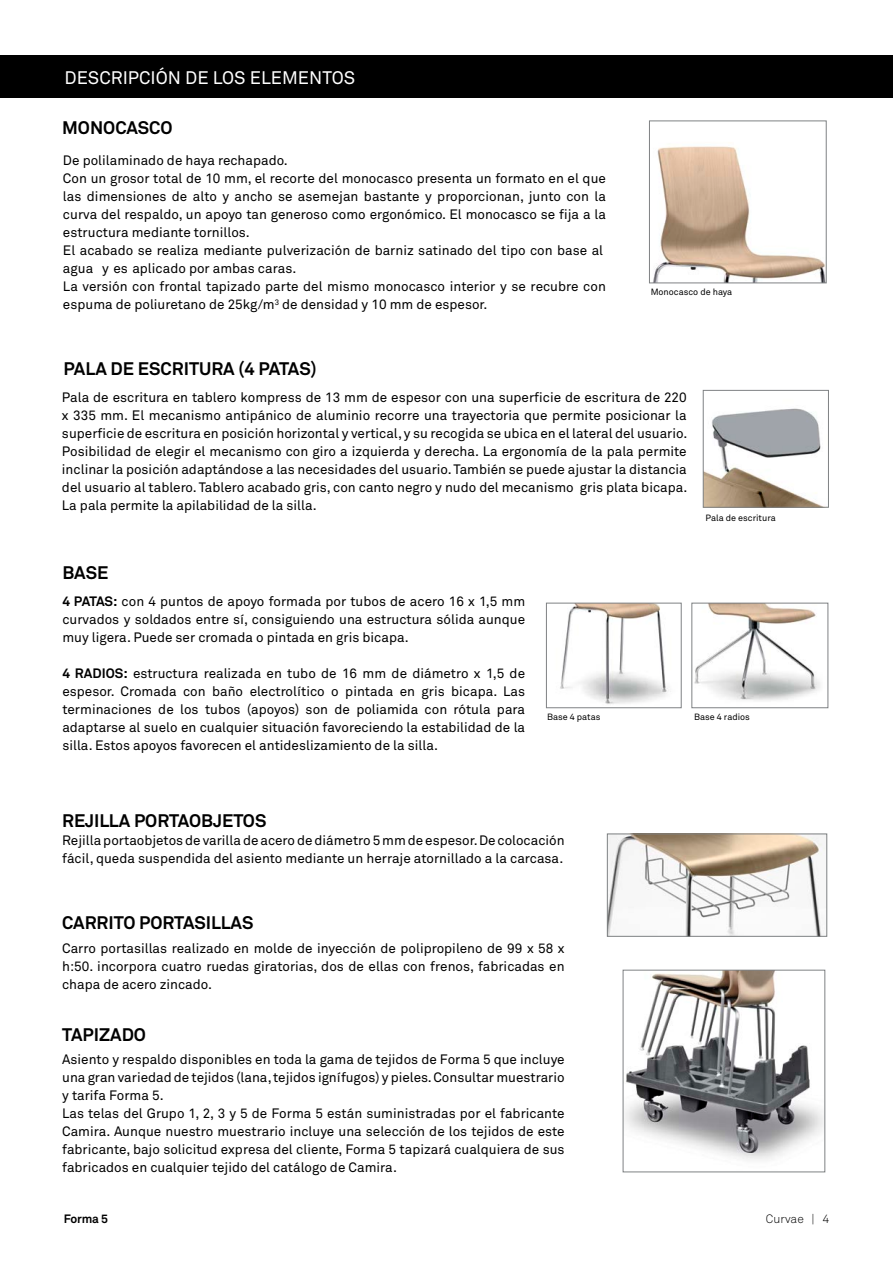
<style>
.page{position:relative;width:893px;height:1263px;background:#fff}
.page>*{position:absolute;margin:0;border:0;box-sizing:border-box;transform-origin:0 0}
.t1{font:700 18px "Akkurat";color:#000}
.t2{font:18px "Akkurat";color:#fff}
.t3{font:13.5px/18px "Akkurat";color:#000;text-align:justify}
.t4{font:300 12px "Akkurat";color:#000}
.t5{font:700 12px "Akkurat";letter-spacing:-.02em;color:#000}
.t6{font:9px "Akkurat";color:#000}
.s1{font-weight:700}
</style>
<div class="page">
<div style="left:0;top:55px;width:893px;height:43px;background:#000"></div>
<img style="left:609px;top:836px;width:216px;height:98px">
<div style="left:607px;top:834px;width:220px;height:102px;border:1px solid #7f8284"></div>
<img style="left:625px;top:972px;width:198px;height:188px">
<div style="left:623px;top:970px;width:202px;height:202px;border:1px solid #7f8284"></div>
<img style="left:560px;top:605px;width:111px;height:99px">
<div style="left:546px;top:603px;width:135px;height:105px;border:1px solid #7f8284"></div>
<img style="left:694px;top:605px;width:126px;height:96px">
<div style="left:692px;top:603px;width:136px;height:105px;border:1px solid #7f8284"></div>
<img style="left:653px;top:146px;width:171px;height:135px">
<div style="left:649px;top:121px;width:177px;height:162px;border:1px solid #7f8284"></div>
<img style="left:705px;top:408px;width:116px;height:97px">
<div style="left:703px;top:390px;width:126px;height:117px;border:1px solid #7f8284"></div>
<h1 class="t2" style="left:65px;top:66px;width:292px">DESCRIPCIÓN DE LOS ELEMENTOS</h1>
<h1 class="t1" style="left:62px;top:116px;width:112px">MONOCASCO</h1>
<p class="t3" style="left:63px;top:151px;width:544px;text-align:left">De polilaminado de haya rechapado.<br>Con un grosor total de 10 mm, el recorte del monocasco presenta un formato en el que las dimensiones de alto y ancho se asemejan bastante y proporcionan, junto con la curva del respaldo, un apoyo tan generoso como ergonómico. El monocasco se fija a la estructura mediante tornillos.<br>El acabado se realiza mediante pulverización de barniz satinado del tipo con base al agua y es aplicado por ambas caras.<br>La versión con frontal tapizado parte del mismo monocasco interior y se recubre con espuma de poliuretano de 25kg/m<sup>3</sup> de densidad y 10 mm de espesor.</p>
<h1 class="t1" style="left:64px;top:357px;width:255px">PALA DE ESCRITURA (4 PATAS)</h1>
<p class="t6" style="left:651px;top:287px;width:83px">Monocasco de haya</p>
<p class="t3" style="left:62px;top:388px;width:627px">Pala de escritura en tablero kompress de 13 mm de espesor con una superficie de escritura de 220 x 335 mm. El mecanismo antipánico de aluminio recorre una trayectoria que permite posicionar la superficie de escritura en posición horizontal y vertical, y su recogida se ubica en el lateral del usuario.<br>Posibilidad de elegir el mecanismo con giro a izquierda y derecha. La ergonomía de la pala permite inclinar la posición adaptándose a las necesidades del usuario. También se puede ajustar la distancia del usuario al tablero. Tablero acabado gris, con canto negro y nudo del mecanismo gris plata bicapa.<br>La pala permite la apilabilidad de la silla.</p>
<h1 class="t1" style="left:62px;top:562px;width:47px">BASE</h1>
<p class="t6" style="left:706px;top:512px;width:72px">Pala de escritura</p>
<p class="t3" style="left:62px;top:592px;width:464px"><span class="s1">4 PATAS:</span> con 4 puntos de apoyo formada por tubos de acero 16 x 1,5 mm curvados y soldados entre sí, consiguiendo una estructura sólida aunque muy ligera. Puede ser cromada o pintada en gris bicapa.</p>
<p class="t3" style="left:62px;top:664px;width:464px"><span class="s1">4 RADIOS:</span> estructura realizada en tubo de 16 mm de diámetro x 1,5 de espesor. Cromada con baño electrolítico o pintada en gris bicapa. Las terminaciones de los tubos (apoyos) son de poliamida con rótula para adaptarse al suelo en cualquier situación favoreciendo la estabilidad de la silla. Estos apoyos favorecen el antideslizamiento de la silla.</p>
<p class="t6" style="left:547px;top:711px;width:55px">Base 4 patas</p>
<p class="t6" style="left:694px;top:711px;width:57px">Base 4 radios</p>
<h1 class="t1" style="left:62px;top:810px;width:206px">REJILLA PORTAOBJETOS</h1>
<p class="t3" style="left:62px;top:831px;width:504px">Rejilla portaobjetos de varilla de acero de diámetro 5 mm de espesor. De colocación fácil, queda suspendida del asiento mediante un herraje atornillado a la carcasa.</p>
<h1 class="t1" style="left:62px;top:911px;width:193px">CARRITO PORTASILLAS</h1>
<p class="t3" style="left:62px;top:938px;width:504px">Carro portasillas realizado en molde de inyección de polipropileno de 99 x 58 x h:50. incorpora cuatro ruedas giratorias, dos de ellas con frenos, fabricadas en chapa de acero zincado.</p>
<h1 class="t1" style="left:62px;top:1023px;width:85px">TAPIZADO</h1>
<p class="t3" style="left:62px;top:1050px;width:504px;text-align:left">Asiento y respaldo disponibles en toda la gama de tejidos de Forma 5 que incluye una gran variedad de tejidos (lana, tejidos ignífugos) y pieles. Consultar muestrario y tarifa Forma 5.<br>Las telas del Grupo 1, 2, 3 y 5 de Forma 5 están suministradas por el fabricante Camira. Aunque nuestro muestrario incluye una selección de los tejidos de este fabricante, bajo solicitud expresa del cliente, Forma 5 tapizará cualquiera de sus fabricados en cualquier tejido del catálogo de Camira.</p>
<p class="t5" style="left:64px;top:1211px;width:46px">Forma 5</p>
<p class="t4" style="left:766px;top:1211px;width:65px">Curvae | 4</p>
</div>
